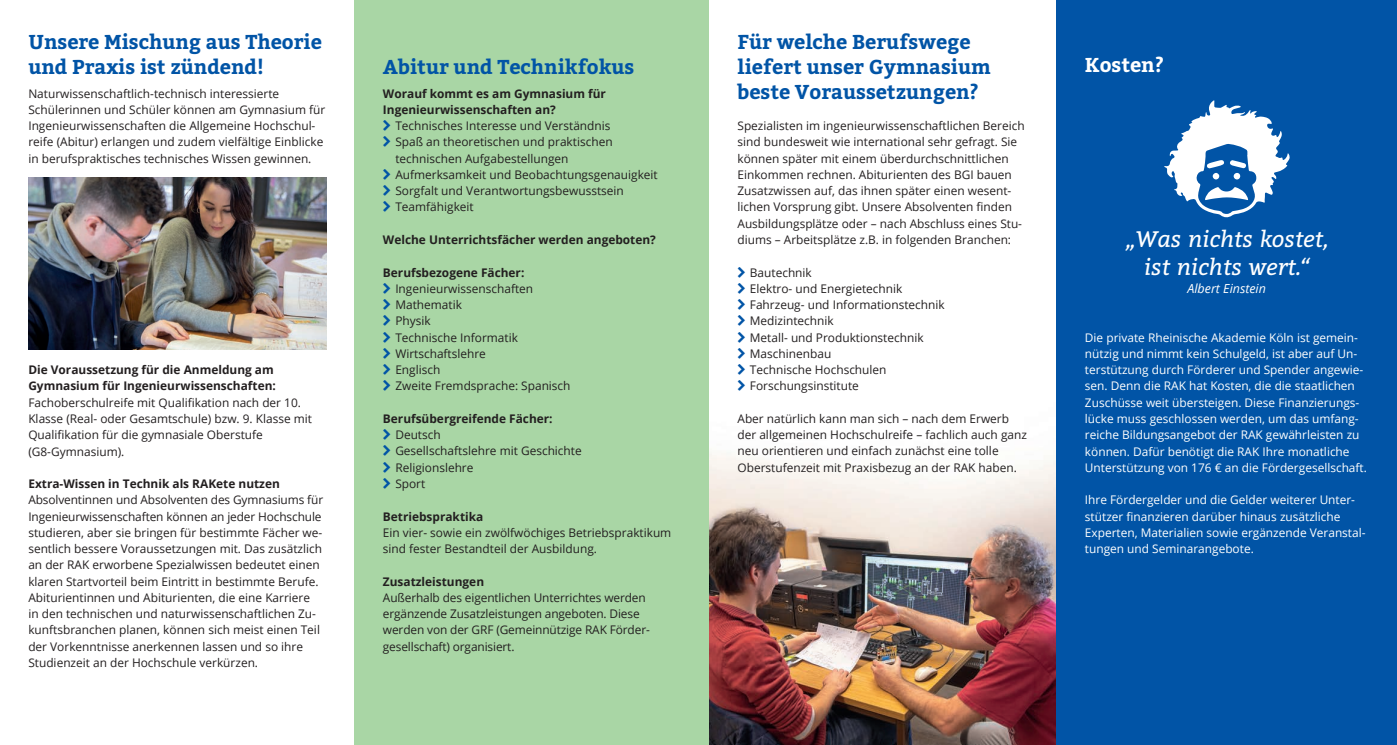
<style>
.page{position:relative;width:1397px;height:745px;background:#fff}
.page>*{position:absolute;margin:0;border:0;box-sizing:border-box;transform-origin:0 0}
.t1{font:italic 22.5px/27.5px "Bitter";color:#fff;text-align:center}
.t2{font:700 20px/25px "Bitter";color:#0154a6}
.t3{font:700 20px "Bitter";color:#fff}
.t4{font:italic 12.5px "Open Sans";color:#fff}
.t5{font:11.88px/16.2px "Open Sans";color:#231f20}
.t6{font:11.88px/16.2px "Open Sans";color:#fff}
.t7{font:700 11.88px/16.2px "Open Sans";color:#231f20}
</style>
<div class="page">
<div style="left:354px;top:0;width:355px;height:744px;background:#a9d6a5"></div>
<img style="left:28px;top:177px;width:298px;height:172px">
<img style="left:709px;top:452px;width:347px;height:292px">
<div style="left:1056px;top:0;width:340px;height:744px;background:#0154a6"></div>
<svg style="left:1164px;top:100px;width:125px;height:118px"></svg>
<div style="left:1212px;top:173px;width:7px;height:6px;background:#fff;border-radius:50%"></div>
<h2 class="t2" style="left:28px;top:29px;width:295px">Unsere Mischung aus Theorie und Praxis ist zündend!</h2>
<p class="t5" style="left:28px;top:85px;width:298px">Naturwissenschaftlich-technisch interessierte Schülerinnen und Schüler können am Gymnasium für Ingenieurwissenschaften die Allgemeine Hochschul&shy;reife (Abitur) erlangen und zudem vielfältige Einblicke in berufspraktisches technisches Wissen gewinnen.</p>
<p class="t7" style="left:28px;top:361px;width:249px">Die Voraussetzung für die Anmeldung am<br>Gymnasium für Ingenieurwissenschaften:</p>
<p class="t5" style="left:28px;top:393px;width:285px">Fachoberschulreife mit Qualifikation nach der 10.<br>Klasse (Real- oder Gesamtschule) bzw. 9. Klasse mit Qualifikation für die gymnasiale Oberstufe (G8-Gymnasium).</p>
<p class="t7" style="left:28px;top:475px;width:253px">Extra-Wissen in Technik als RAKete nutzen</p>
<p class="t5" style="left:28px;top:491px;width:296px">Absolventinnen und Absolventen des Gymnasiums für Ingenieurwissenschaften können an jeder Hochschule studieren, aber sie bringen für bestimmte Fächer we&shy;sentlich bessere Voraussetzungen mit. Das zusätzlich an der RAK erworbene Spezialwissen bedeutet einen klaren Startvorteil beim Eintritt in bestimmte Berufe.<br>Abiturientinnen und Abiturienten, die eine Karriere in den technischen und naturwissenschaftlichen Zu&shy;kunftsbranchen planen, können sich meist einen Teil der Vorkenntnisse anerkennen lassen und so ihre Studienzeit an der Hochschule verkürzen.</p>
<h2 class="t2" style="left:383px;top:54px;width:253px">Abitur und Technikfokus</h2>
<p class="t7" style="left:383px;top:85px;width:224px">Worauf kommt es am Gymnasium für<br>Ingenieurwissenschaften an?</p>
<p class="t5" style="left:395px;top:117px;width:264px">Technisches Interesse und Verständnis<br>Spaß an theoretischen und praktischen technischen Aufgabestellungen Aufmerksamkeit und Beobachtungsgenauigkeit Sorgfalt und Verantwortungsbewusstsein Teamfähigkeit</p>
<p class="t7" style="left:383px;top:231px;width:274px">Welche Unterrichtsfächer werden angeboten?</p>
<p class="t7" style="left:383px;top:263px;width:143px">Berufsbezogene Fächer:</p>
<p class="t5" style="left:395px;top:280px;width:177px">Ingenieurwissenschaften<br>Mathematik<br>Physik<br>Technische Informatik<br>Wirtschaftslehre<br>Englisch<br>Zweite Fremdsprache: Spanisch</p>
<p class="t7" style="left:383px;top:410px;width:171px">Berufsübergreifende Fächer:</p>
<p class="t5" style="left:395px;top:426px;width:188px">Deutsch<br>Gesellschaftslehre mit Geschichte<br>Religionslehre<br>Sport</p>
<p class="t7" style="left:383px;top:507px;width:102px">Betriebspraktika</p>
<p class="t5" style="left:383px;top:523px;width:290px">Ein vier- sowie ein zwölfwöchiges Betriebspraktikum sind fester Bestandteil der Ausbildung.</p>
<p class="t7" style="left:383px;top:572px;width:103px">Zusatzleistungen</p>
<p class="t5" style="left:383px;top:588px;width:268px">Außerhalb des eigentlichen Unterrichtes werden ergänzende Zusatzleistungen angeboten. Diese werden von der GRF (Gemeinnützige RAK Förder&shy;gesellschaft) organisiert.</p>
<h2 class="t2" style="left:737px;top:29px;width:255px">Für welche Berufswege liefert unser Gymnasium beste Voraussetzungen?</h2>
<p class="t5" style="left:737px;top:117px;width:288px">Spezialisten im ingenieurwissenschaftlichen Bereich sind bundesweit wie international sehr gefragt. Sie können später mit einem überdurchschnittlichen Einkommen rechnen. Abiturienten des BGI bauen Zusatzwissen auf, das ihnen später einen wesent&shy;lichen Vorsprung gibt. Unsere Absolventen finden Ausbildungsplätze oder – nach Abschluss eines Stu&shy;diums – Arbeitsplätze z.B. in folgenden Branchen:</p>
<p class="t5" style="left:749px;top:263px;width:196px">Bautechnik<br>Elektro- und Energietechnik<br>Fahrzeug- und Informationstechnik<br>Medizintechnik<br>Metall- und Produktionstechnik<br>Maschinenbau<br>Technische Hochschulen<br>Forschungsinstitute</p>
<p class="t5" style="left:737px;top:410px;width:291px">Aber natürlich kann man sich – nach dem Erwerb der allgemeinen Hochschulreife – fachlich auch ganz neu orientieren und einfach zunächst eine tolle Oberstufenzeit mit Praxisbezug an der RAK haben.</p>
<h2 class="t3" style="left:1084px;top:53px;width:81px">Kosten?</h2>
<h1 class="t1" style="left:1125px;top:224px;width:204px">„Was nichts kostet, ist nichts wert.“</h1>
<p class="t4" style="left:1187px;top:279px;width:80px">Albert Einstein</p>
<p class="t6" style="left:1084px;top:329px;width:283px">Die private Rheinische Akademie Köln ist gemein&shy;nützig und nimmt kein Schulgeld, ist aber auf Un&shy;terstützung durch Förderer und Spender angewie&shy;sen. Denn die RAK hat Kosten, die die staatlichen Zuschüsse weit übersteigen. Diese Finanzierungs&shy;lücke muss geschlossen werden, um das umfang&shy;reiche Bildungsangebot der RAK gewährleisten zu können. Dafür benötigt die RAK Ihre monatliche Unterstützung von 176 € an die Fördergesellschaft.</p>
<p class="t6" style="left:1084px;top:491px;width:282px">Ihre Fördergelder und die Gelder weiterer Unter&shy;stützer finanzieren darüber hinaus zusätzliche Experten, Materialien sowie ergänzende Veranstal&shy;tungen und Seminarangebote.</p>
</div>
